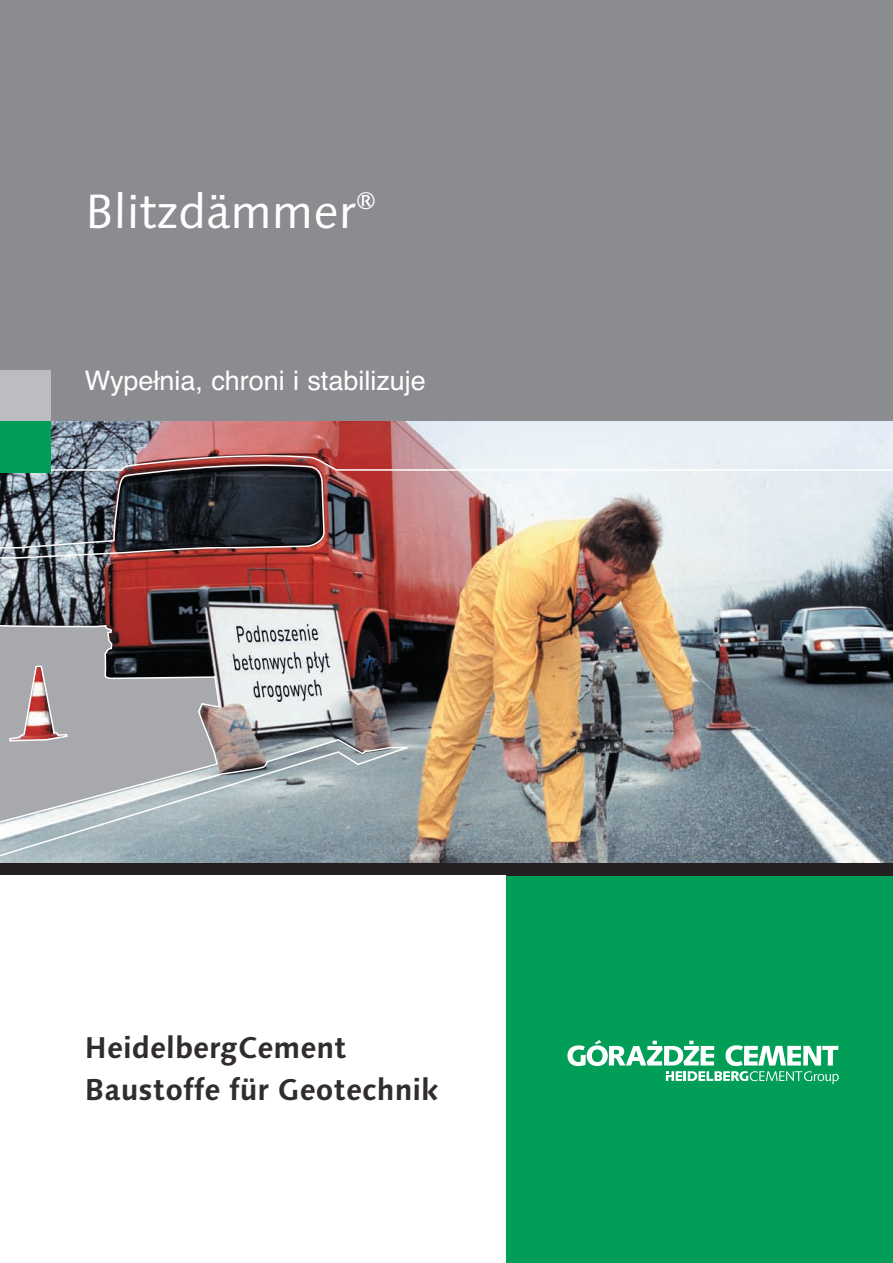
<style>
.page{position:relative;width:893px;height:1263px;background:#fff}
.page>*{position:absolute;margin:0;border:0;box-sizing:border-box;transform-origin:0 0}
.t1{font:48px "Linotype Syntax";color:#fff}
.t2{font:700 30px/42px "Linotype Syntax";color:#322d2d}
.t3{font:27px "Helvetica";color:#fff}
</style>
<div class="page">
<div style="left:506px;top:876px;width:386px;height:387px;background:#009e57"></div>
<svg style="left:567px;top:1040px;width:272px;height:44px"></svg>
<div style="left:0;top:0;width:892px;height:421px;background:#8a8c8f"></div>
<img style="left:0;top:421px;width:892px;height:442px">
<svg style="left:0;top:599px;width:221px;height:139px;background:#847c7f"></svg>
<img style="left:0;top:455px;width:892px;height:104px">
<svg style="left:0;top:738px;width:409px;height:125px;background:#a3adb3"></svg>
<div style="left:0;top:370px;width:51px;height:51px;background:#bcbdc0"></div>
<div style="left:0;top:421px;width:51px;height:51px;background:#009e57"></div>
<div style="left:0;top:863px;width:892px;height:13px;background:#231f20"></div>
<h1 class="t1" style="left:85px;top:191px;width:293px">Blitzdämmer<sup>®</sup></h1>
<p class="t3" style="left:85px;top:371px;width:342px">Wypełnia, chroni i stabilizuje</p>
<p class="t2" style="left:84px;top:1029px;width:356px">HeidelbergCement<br>Baustoffe für Geotechnik</p>
</div>
